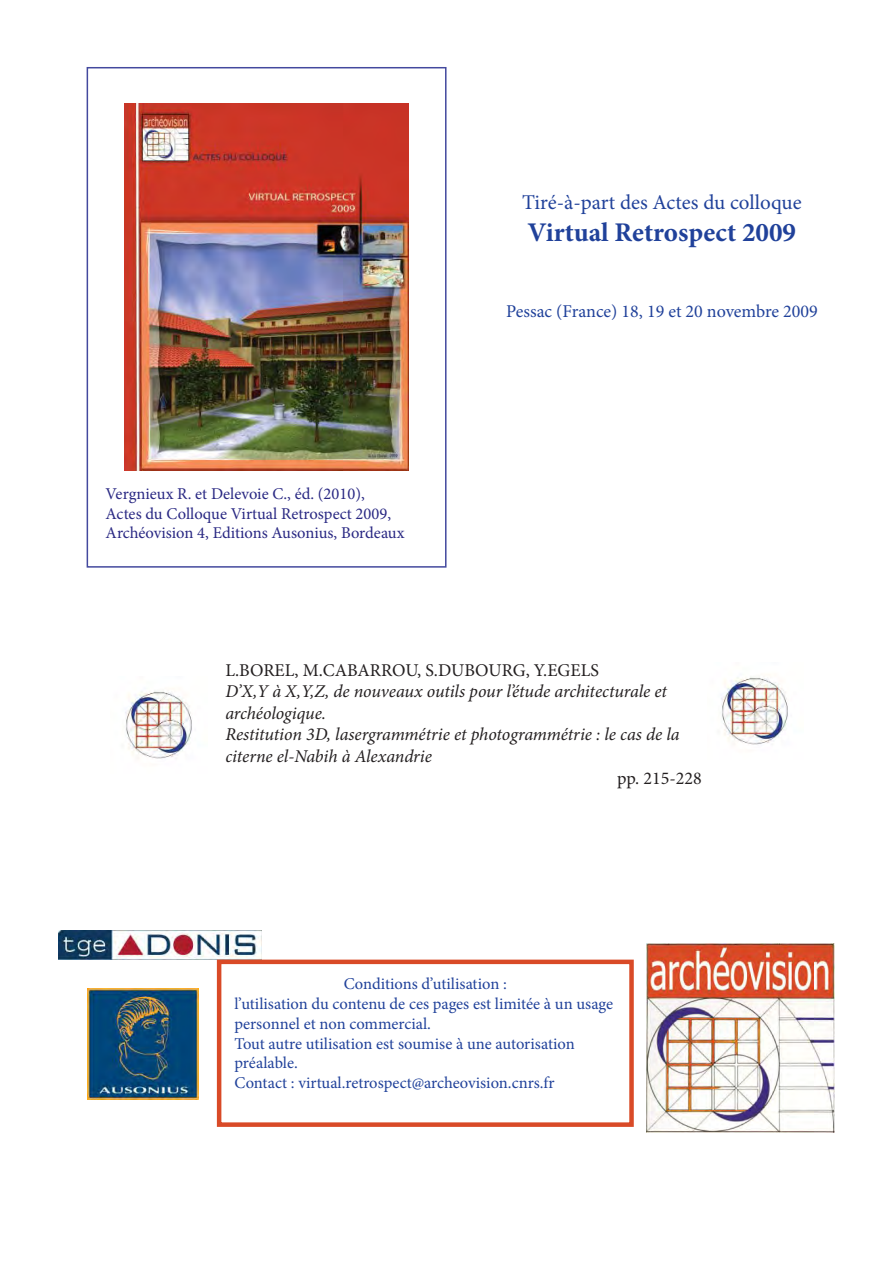
<style>
.page{position:relative;width:893px;height:1263px;background:#fff}
.page>*{position:absolute;margin:0;border:0;box-sizing:border-box;transform-origin:0 0}
.t1{font:700 27px "Minion Pro";color:#20419a}
.t2{font:21px "Minion Pro";color:#20419a}
.t3{font:italic 18px/21.6px "Minion Pro";letter-spacing:-.005em;color:#231f20}
.t4{font:18px "Minion Pro";color:#231f20}
.t5{font:18px "Minion Pro";color:#20419a}
.t6{font:16.5px/19.8px "Minion Pro";color:#20419a}
.t7{font:16.5px/19.8px "Minion Pro";color:#292883}
</style>
<div class="page">
<div style="left:87px;top:67px;width:359px;height:501px;border:2px solid #43499e"></div>
<img style="left:125px;top:103px;width:283px;height:367px">
<img style="left:59px;top:930px;width:202px;height:30px">
<img style="left:646px;top:944px;width:188px;height:188px">
<img style="left:88px;top:988px;width:111px;height:111px">
<div style="left:217px;top:960px;width:417px;height:167px;border:4px solid #d94a27"></div>
<img style="left:125px;top:691px;width:67px;height:68px">
<img style="left:721px;top:677px;width:67px;height:68px">
<p class="t2" style="left:522px;top:194px;width:281px">Tiré-à-part des Actes du colloque</p>
<h1 class="t1" style="left:527px;top:222px;width:270px">Virtual Retrospect 2009</h1>
<p class="t7" style="left:106px;top:485px;width:300px">Vergnieux R. et Delevoie C., éd. (2010),<br>Actes du Colloque Virtual Retrospect 2009,<br>Archéovision 4, Editions Ausonius, Bordeaux</p>
<p class="t5" style="left:506px;top:304px;width:313px">Pessac (France) 18, 19 et 20 novembre 2009</p>
<p class="t4" style="left:225px;top:663px;width:375px">L.BOREL, M.CABARROU, S.DUBOURG, Y.EGELS</p>
<p class="t3" style="left:225px;top:682px;width:456px">D’X,Y à X,Y,Z, de nouveaux outils pour l’étude architecturale et archéologique.<br>Restitution 3D, lasergrammétrie et photogrammétrie : le cas de la citerne el-Nabih à Alexandrie</p>
<p class="t4" style="left:617px;top:771px;width:86px">pp. 215-228</p>
<p class="t6" style="left:234px;top:975px;width:380px;text-indent:109px">Conditions d’utilisation :<br>l’utilisation du contenu de ces pages est limitée à un usage personnel et non commercial.<br>Tout autre utilisation est soumise à une autorisation préalable.<br>Contact : virtual.retrospect@archeovision.cnrs.fr</p>
</div>
